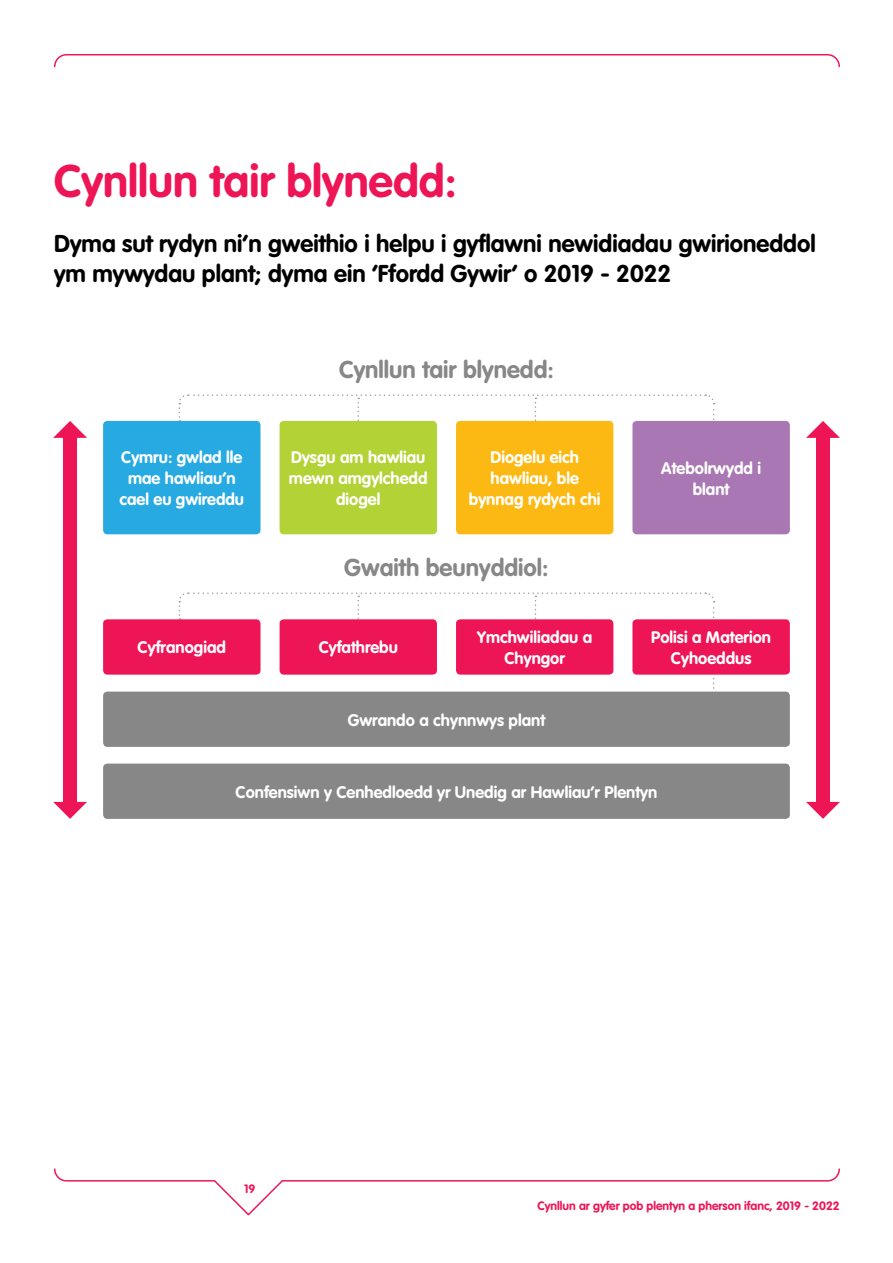
<style>
.page{position:relative;width:893px;height:1263px;background:#fff}
.page>*{position:absolute;margin:0;border:0;box-sizing:border-box;transform-origin:0 0}
.t1{font:700 45px "VAG Rounded";color:#ed1556}
.t2{font:700 24px/30px "VAG Rounded";color:#000}
.t3{font:700 24px "VAG Rounded";color:#878787}
.t4{font:700 16.5px/21px "VAG Rounded";color:#fff;text-align:center}
.t5{font:700 12px "VAG Rounded";color:#ed1556}
</style>
<div class="page">
<svg style="left:54px;top:54px;width:786px;height:14px"></svg>
<svg style="left:54px;top:1168px;width:786px;height:48px"></svg>
<svg style="left:178px;top:394px;width:537px;height:111px"></svg>
<svg style="left:178px;top:592px;width:537px;height:100px"></svg>
<div style="left:280px;top:421px;width:157px;height:113px;background:#b2d235;border-radius:4px"></div>
<div style="left:280px;top:619px;width:157px;height:56px;background:#ed1556;border-radius:4px"></div>
<div style="left:456px;top:421px;width:157px;height:113px;background:#fdb913;border-radius:4px"></div>
<div style="left:456px;top:619px;width:157px;height:56px;background:#ed1556;border-radius:4px"></div>
<div style="left:103px;top:421px;width:157px;height:113px;background:#27aae1;border-radius:4px"></div>
<div style="left:103px;top:619px;width:157px;height:56px;background:#ed1556;border-radius:4px"></div>
<div style="left:103px;top:692px;width:687px;height:55px;background:#878787;border-radius:4px"></div>
<div style="left:103px;top:764px;width:687px;height:55px;background:#878787;border-radius:4px"></div>
<div style="left:632px;top:421px;width:158px;height:113px;background:#a978b4;border-radius:4px"></div>
<div style="left:632px;top:619px;width:158px;height:56px;background:#ed1556;border-radius:4px"></div>
<div style="left:63px;top:434px;width:14px;height:368px;background:#ed1556"></div>
<svg style="left:53px;top:421px;width:34px;height:17px"></svg>
<svg style="left:53px;top:802px;width:34px;height:17px"></svg>
<div style="left:816px;top:434px;width:14px;height:368px;background:#ed1556"></div>
<svg style="left:806px;top:421px;width:34px;height:17px"></svg>
<svg style="left:806px;top:802px;width:34px;height:17px"></svg>
<h1 class="t1" style="left:54px;top:155px;width:404px">Cynllun tair blynedd:</h1>
<h2 class="t2" style="left:54px;top:228px;width:763px">Dyma sut rydyn ni’n gweithio i helpu i gyflawni newidiadau gwirioneddol ym mywydau plant; dyma ein ‘Ffordd Gywir’ o 2019 - 2022</h2>
<p class="t4" style="left:119px;top:447px;width:126px">Cymru: gwlad lle mae hawliau’n cael eu gwireddu</p>
<p class="t4" style="left:138px;top:637px;width:90px">Cyfranogiad</p>
<h2 class="t3" style="left:339px;top:355px;width:216px">Cynllun tair blynedd:</h2>
<p class="t4" style="left:289px;top:447px;width:140px">Dysgu am hawliau mewn amgylchedd diogel</p>
<p class="t4" style="left:469px;top:447px;width:133px">Diogelu eich hawliau, ble bynnag rydych chi</p>
<h2 class="t3" style="left:344px;top:553px;width:206px">Gwaith beunyddiol:</h2>
<p class="t4" style="left:319px;top:637px;width:81px">Cyfathrebu</p>
<p class="t4" style="left:477px;top:626px;width:117px">Ymchwiliadau a<br>Chyngor</p>
<p class="t4" style="left:348px;top:709px;width:199px">Gwrando a chynnwys plant</p>
<p class="t4" style="left:661px;top:457px;width:101px">Atebolrwydd i blant</p>
<p class="t4" style="left:651px;top:626px;width:121px">Polisi a Materion<br>Cyhoeddus</p>
<p class="t4" style="left:236px;top:781px;width:423px">Confensiwn y Cenhedloedd yr Unedig ar Hawliau’r Plentyn</p>
<p class="t5" style="left:244px;top:1181px;width:13px">19</p>
<p class="t5" style="left:537px;top:1198px;width:304px">Cynllun ar gyfer pob plentyn a pherson ifanc, 2019 - 2022</p>
</div>
